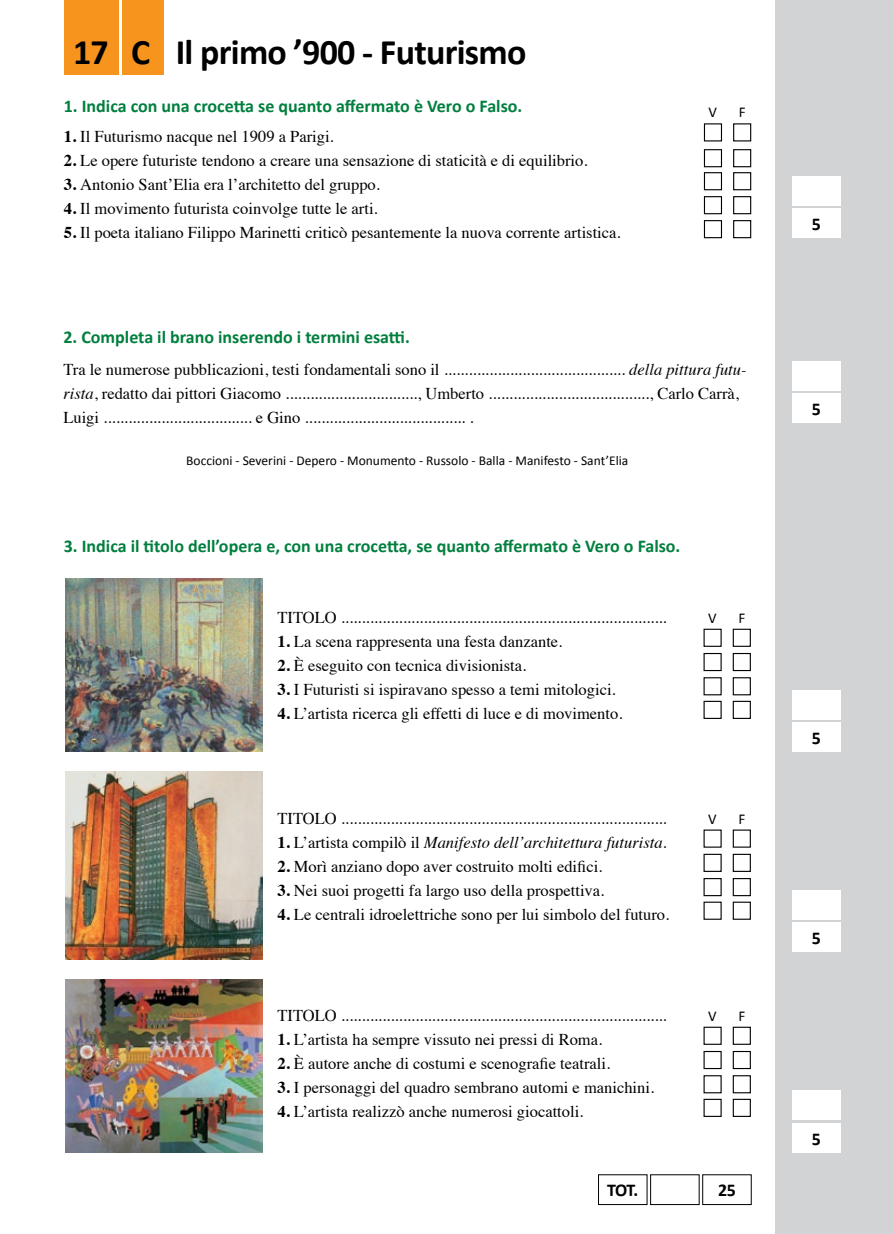
<style>
.page{position:relative;width:893px;height:1234px;background:#fff}
.page>*{position:absolute;margin:0;border:0;box-sizing:border-box;transform-origin:0 0}
.t1{font:700 36px "Calibri";letter-spacing:-.02em;color:#000}
.t2{font:700 18px "Calibri";color:#007f3e}
.t3{font:700 18px "Calibri";color:#000}
.t4{font:16.5px/24px "Times";color:#000}
.t5{font:italic 16.5px "Times";color:#000}
.t6{font:15px "Calibri";color:#000}
.t7{font:13.5px "Calibri";color:#000}
.s1{font-weight:700}
.s2{font-style:italic}
.s3{font-weight:700;font-style:normal}
.s4{font-style:normal}
</style>
<div class="page">
<div style="left:775px;top:0;width:118px;height:1233px;background:#d1d3d4"></div>
<div style="left:792px;top:722px;width:48px;height:29px;background:#fff"></div>
<div style="left:792px;top:922px;width:48px;height:30px;background:#fff"></div>
<div style="left:792px;top:1122px;width:48px;height:30px;background:#fff"></div>
<div style="left:792px;top:689px;width:48px;height:30px;background:#fff"></div>
<div style="left:792px;top:889px;width:48px;height:30px;background:#fff"></div>
<div style="left:792px;top:1090px;width:48px;height:29px;background:#fff"></div>
<div style="left:64px;top:0;width:54px;height:74px;background:#f7941e"></div>
<div style="left:123px;top:0;width:41px;height:74px;background:#f7941e"></div>
<div style="left:792px;top:393px;width:48px;height:30px;background:#fff"></div>
<div style="left:792px;top:361px;width:48px;height:30px;background:#fff"></div>
<div style="left:792px;top:176px;width:48px;height:30px;background:#fff"></div>
<div style="left:792px;top:208px;width:48px;height:30px;background:#fff"></div>
<div style="left:733px;top:123px;width:18px;height:18px;border:1px solid #000"></div>
<div style="left:733px;top:149px;width:18px;height:18px;border:1px solid #000"></div>
<div style="left:704px;top:123px;width:18px;height:18px;border:1px solid #000"></div>
<div style="left:704px;top:149px;width:18px;height:18px;border:1px solid #000"></div>
<div style="left:733px;top:172px;width:18px;height:18px;border:1px solid #000"></div>
<div style="left:733px;top:196px;width:18px;height:18px;border:1px solid #000"></div>
<div style="left:733px;top:220px;width:18px;height:18px;border:1px solid #000"></div>
<div style="left:704px;top:172px;width:18px;height:18px;border:1px solid #000"></div>
<div style="left:704px;top:196px;width:18px;height:18px;border:1px solid #000"></div>
<div style="left:704px;top:220px;width:18px;height:18px;border:1px solid #000"></div>
<img style="left:66px;top:578px;width:196px;height:173px">
<img style="left:66px;top:771px;width:196px;height:188px">
<img style="left:66px;top:979px;width:196px;height:173px">
<div style="left:733px;top:829px;width:18px;height:18px;border:1px solid #000"></div>
<div style="left:733px;top:628px;width:18px;height:18px;border:1px solid #000"></div>
<div style="left:733px;top:1026px;width:18px;height:18px;border:1px solid #000"></div>
<div style="left:733px;top:853px;width:18px;height:18px;border:1px solid #000"></div>
<div style="left:733px;top:652px;width:18px;height:19px;border:1px solid #000"></div>
<div style="left:733px;top:1050px;width:18px;height:18px;border:1px solid #000"></div>
<div style="left:733px;top:877px;width:18px;height:19px;border:1px solid #000"></div>
<div style="left:733px;top:677px;width:18px;height:18px;border:1px solid #000"></div>
<div style="left:733px;top:1074px;width:18px;height:19px;border:1px solid #000"></div>
<div style="left:733px;top:901px;width:18px;height:18px;border:1px solid #000"></div>
<div style="left:733px;top:700px;width:18px;height:18px;border:1px solid #000"></div>
<div style="left:733px;top:1098px;width:18px;height:18px;border:1px solid #000"></div>
<div style="left:703px;top:652px;width:19px;height:19px;border:1px solid #000"></div>
<div style="left:703px;top:877px;width:19px;height:19px;border:1px solid #000"></div>
<div style="left:703px;top:677px;width:19px;height:18px;border:1px solid #000"></div>
<div style="left:703px;top:1074px;width:19px;height:19px;border:1px solid #000"></div>
<h1 class="t1" style="left:73px;top:30px;width:37px">17</h1>
<h1 class="t1" style="left:176px;top:30px;width:352px">Il primo ’900 - Futurismo</h1>
<h1 class="t1" style="left:131px;top:30px;width:21px">C</h1>
<p class="t2" style="left:64px;top:94px;width:460px">1. Indica con una crocetta se quanto affermato è Vero o Falso.</p>
<p class="t4" style="left:64px;top:123px;width:271px"><span class="s1">1.</span> Il Futurismo nacque nel 1909 a Parigi.</p>
<p class="t4" style="left:64px;top:147px;width:525px"><span class="s1">2.</span> Le opere futuriste tendono a creare una sensazione di staticità e di equilibrio.</p>
<p class="t4" style="left:64px;top:171px;width:318px"><span class="s1">3.</span> Antonio Sant’Elia era l’architetto del gruppo.</p>
<p class="t4" style="left:64px;top:195px;width:315px"><span class="s1">4.</span> Il movimento futurista coinvolge tutte le arti.</p>
<p class="t4" style="left:64px;top:219px;width:558px"><span class="s1">5.</span> Il poeta italiano Filippo Marinetti criticò pesantemente la nuova corrente artistica.</p>
<p class="t6" style="left:708px;top:103px;width:10px">V</p>
<p class="t6" style="left:739px;top:103px;width:8px">F</p>
<p class="t2" style="left:63px;top:325px;width:348px">2. Completa il brano inserendo i termini esatti.</p>
<p class="t4" style="left:63px;top:356px;width:685px">Tra le numerose pubblicazioni, testi fondamentali sono il ............................................ <span class="s2">della pittura futu&shy;rista</span>, redatto dai pittori Giacomo ................................, Umberto ......................................., Carlo Carrà,<br>Luigi .................................... e Gino ....................................... .</p>
<p class="t7" style="left:186px;top:452px;width:444px">Boccioni - Severini - Depero - Monumento - Russolo - Balla - Manifesto - Sant’Elia</p>
<p class="t2" style="left:64px;top:534px;width:618px">3. Indica il titolo dell’opera e, con una crocetta, se quanto affermato è Vero o Falso.</p>
<p class="t4" style="left:277px;top:603px;width:391px">TITOLO ...............................................................................</p>
<p class="t4" style="left:277px;top:628px;width:286px"><span class="s1">1.</span> La scena rappresenta una festa danzante.</p>
<p class="t4" style="left:277px;top:652px;width:250px"><span class="s1">2.</span> È eseguito con tecnica divisionista.</p>
<p class="t4" style="left:277px;top:676px;width:340px"><span class="s1">3.</span> I Futuristi si ispiravano spesso a temi mitologici.</p>
<p class="t4" style="left:277px;top:700px;width:347px"><span class="s1">4.</span> L’artista ricerca gli effetti di luce e di movimento.</p>
<p class="t6" style="left:708px;top:608px;width:10px">V</p>
<p class="t6" style="left:738px;top:608px;width:8px">F</p>
<p class="t4" style="left:277px;top:804px;width:391px">TITOLO ...............................................................................</p>
<p class="t5" style="left:277px;top:827px;width:391px"><span class="s3">1.</span> <span class="s4">L’artista compilò il</span> Manifesto dell’architettura futurista<span class="s4">.</span></p>
<p class="t4" style="left:277px;top:852px;width:326px"><span class="s1">2.</span> Morì anziano dopo aver costruito molti edifici.</p>
<p class="t4" style="left:277px;top:876px;width:328px"><span class="s1">3.</span> Nei suoi progetti fa largo uso della prospettiva.</p>
<p class="t4" style="left:277px;top:900px;width:393px"><span class="s1">4.</span> Le centrali idroelettriche sono per lui simbolo del futuro.</p>
<p class="t4" style="left:277px;top:1001px;width:391px">TITOLO ...............................................................................</p>
<p class="t4" style="left:277px;top:1025px;width:326px"><span class="s1">1.</span> L’artista ha sempre vissuto nei pressi di Roma.</p>
<p class="t4" style="left:277px;top:1049px;width:334px"><span class="s1">2.</span> È autore anche di costumi e scenografie teatrali.</p>
<p class="t4" style="left:277px;top:1073px;width:378px"><span class="s1">3.</span> I personaggi del quadro sembrano automi e manichini.</p>
<p class="t4" style="left:277px;top:1097px;width:307px"><span class="s1">4.</span> L’artista realizzò anche numerosi giocattoli.</p>
<p class="t6" style="left:708px;top:809px;width:10px">V</p>
<p class="t6" style="left:738px;top:809px;width:8px">F</p>
<p class="t6" style="left:708px;top:1006px;width:10px">V</p>
<p class="t6" style="left:738px;top:1006px;width:8px">F</p>
<p class="t3" style="left:607px;top:1178px;width:33px">TOT.</p>
<p class="t3" style="left:718px;top:1178px;width:19px">25</p>
<p class="t3" style="left:812px;top:213px;width:11px">5</p>
<p class="t3" style="left:812px;top:398px;width:11px">5</p>
<p class="t3" style="left:812px;top:726px;width:11px">5</p>
<p class="t3" style="left:812px;top:926px;width:11px">5</p>
<p class="t3" style="left:812px;top:1127px;width:11px">5</p>
</div>
